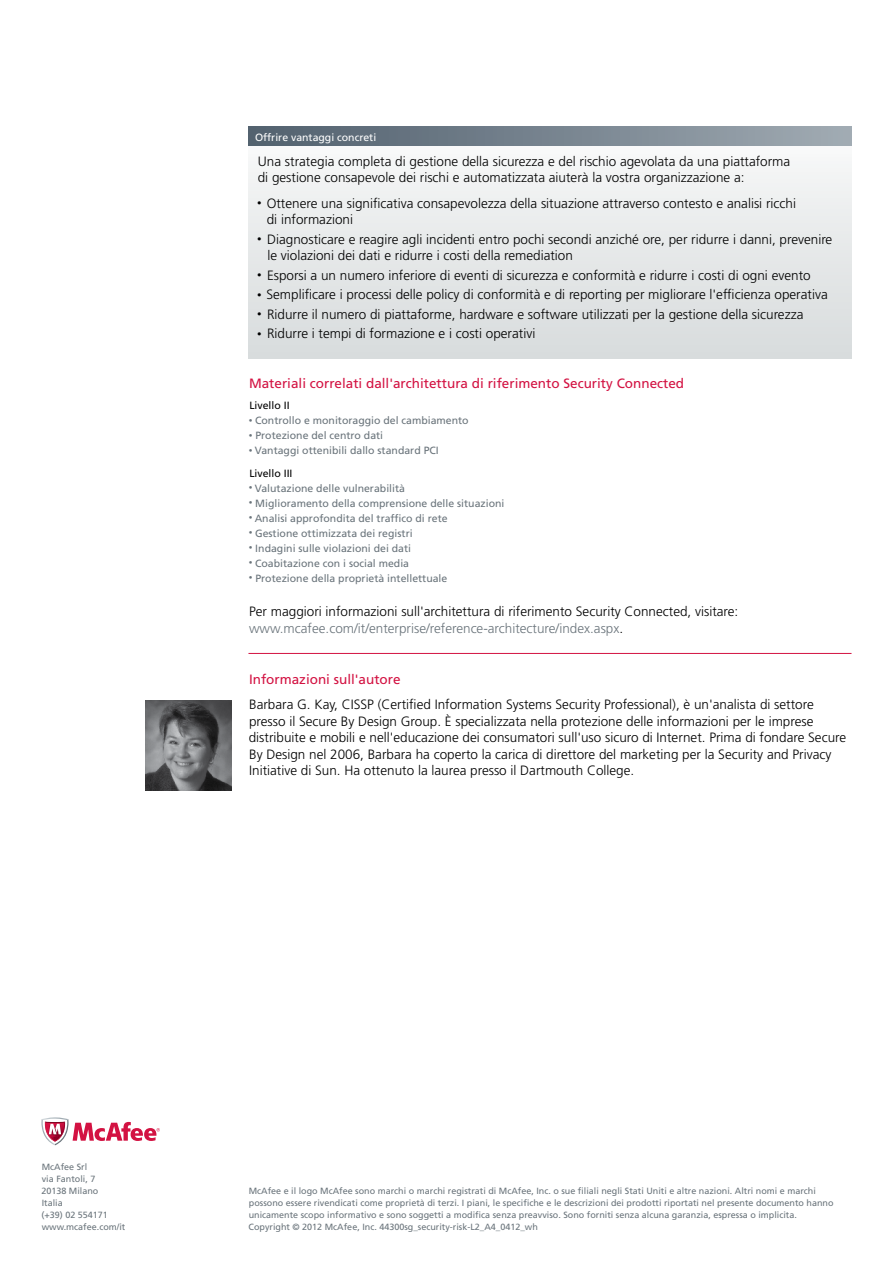
<style>
.page{position:relative;width:893px;height:1263px;background:#fff}
.page>*{position:absolute;margin:0;border:0;box-sizing:border-box;transform-origin:0 0}
.t1{font:300 13.5px/16.5px "Frutiger LT Std";color:#000}
.t2{font:13.5px "Frutiger LT Std";color:#d31242}
.t3{font:10.5px/22.5px "Frutiger LT Std";color:#6a747b}
.t4{font:10.5px "Frutiger LT Std";color:#fff}
.t5{font:10.5px "Frutiger LT Std";color:#000}
.t6{font:9px/12px "Frutiger LT Std";color:#6a747b}
.s1{font-size:9px}
.s2{font-weight:300;font-size:7.5px}
.s3{color:#000}
.s4{color:#6a747b}
</style>
<div class="page">
<hr style="left:248px;top:653px;width:603px;height:1px;background:#d31242">
<div style="left:248px;top:127px;width:603px;height:20px;background:linear-gradient(to right,#50606e,#a0aab2)"></div>
<div style="left:248px;top:147px;width:603px;height:211px;background:linear-gradient(to bottom,#f7f7f8,#d7dbdc)"></div>
<svg style="left:41px;top:1117px;width:119px;height:28px"></svg>
<img style="left:145px;top:700px;width:86px;height:90px">
<p class="t4" style="left:255px;top:131px;width:123px">Offrire vantaggi concreti</p>
<p class="t1" style="left:258px;top:153px;width:534px">Una strategia completa di gestione della sicurezza e del rischio agevolata da una piattaforma di gestione consapevole dei rischi e automatizzata aiuterà la vostra organizzazione a:</p>
<p class="t1" style="left:267px;top:195px;width:531px;text-indent:-10px"><span class="s1">•</span> Ottenere una significativa consapevolezza della situazione attraverso contesto e analisi ricchi di informazioni</p>
<p class="t1" style="left:267px;top:231px;width:566px;text-indent:-10px"><span class="s1">•</span> Diagnosticare e reagire agli incidenti entro pochi secondi anziché ore, per ridurre i danni, prevenire le violazioni dei dati e ridurre i costi della remediation</p>
<p class="t1" style="left:257px;top:267px;width:555px"><span class="s1">•</span> Esporsi a un numero inferiore di eventi di sicurezza e conformità e ridurre i costi di ogni evento</p>
<p class="t1" style="left:257px;top:287px;width:572px"><span class="s1">•</span> Semplificare i processi delle policy di conformità e di reporting per migliorare l'efficienza operativa</p>
<p class="t1" style="left:257px;top:306px;width:548px"><span class="s1">•</span> Ridurre il numero di piattaforme, hardware e software utilizzati per la gestione della sicurezza</p>
<p class="t1" style="left:257px;top:326px;width:280px"><span class="s1">•</span> Ridurre i tempi di formazione e i costi operativi</p>
<p class="t2" style="left:249px;top:376px;width:437px">Materiali correlati dall'architettura di riferimento Security Connected</p>
<p class="t5" style="left:249px;top:399px;width:42px">Livello II</p>
<p class="t3" style="left:249px;top:409px;width:221px"><span class="s2">•</span> Controllo e monitoraggio del cambiamento</p>
<p class="t3" style="left:249px;top:424px;width:136px"><span class="s2">•</span> Protezione del centro dati</p>
<p class="t3" style="left:249px;top:439px;width:192px"><span class="s2">•</span> Vantaggi ottenibili dallo standard PCI<br><span class="s3">Livello III</span></p>
<p class="t3" style="left:249px;top:477px;width:158px"><span class="s2">•</span> Valutazione delle vulnerabilità</p>
<p class="t3" style="left:249px;top:492px;width:257px"><span class="s2">•</span> Miglioramento della comprensione delle situazioni</p>
<p class="t3" style="left:249px;top:507px;width:200px"><span class="s2">•</span> Analisi approfondita del traffico di rete</p>
<p class="t3" style="left:249px;top:522px;width:165px"><span class="s2">•</span> Gestione ottimizzata dei registri</p>
<p class="t3" style="left:249px;top:537px;width:164px"><span class="s2">•</span> Indagini sulle violazioni dei dati</p>
<p class="t3" style="left:249px;top:552px;width:162px"><span class="s2">•</span> Coabitazione con i social media</p>
<p class="t3" style="left:249px;top:567px;width:200px"><span class="s2">•</span> Protezione della proprietà intellettuale</p>
<p class="t1" style="left:249px;top:604px;width:491px">Per maggiori informazioni sull'architettura di riferimento Security Connected, visitare: <span class="s4">www.mcafee.com/it/enterprise/reference-architecture/index.aspx</span>.</p>
<p class="t2" style="left:249px;top:671px;width:153px">Informazioni sull'autore</p>
<p class="t1" style="left:249px;top:697px;width:599px">Barbara G. Kay, CISSP (Certified Information Systems Security Professional), è un'analista di settore presso il Secure By Design Group. È specializzata nella protezione delle informazioni per le imprese distribuite e mobili e nell'educazione dei consumatori sull'uso sicuro di Internet. Prima di fondare Secure By Design nel 2006, Barbara ha coperto la carica di direttore del marketing per la Security and Privacy Initiative di Sun. Ha ottenuto la laurea presso il Dartmouth College.</p>
<p class="t6" style="left:41px;top:1161px;width:85px">McAfee Srl<br>via Fantoli, 7<br>20138 Milano<br>Italia<br>(+39) 02 554171 www.mcafee.com/it</p>
<p class="t6" style="left:249px;top:1185px;width:586px">McAfee e il logo McAfee sono marchi o marchi registrati di McAfee, Inc. o sue filiali negli Stati Uniti e altre nazioni. Altri nomi e marchi possono essere rivendicati come proprietà di terzi. I piani, le specifiche e le descrizioni dei prodotti riportati nel presente documento hanno unicamente scopo informativo e sono soggetti a modifica senza preavviso. Sono forniti senza alcuna garanzia, espressa o implicita.<br>Copyright © 2012 McAfee, Inc. 44300sg_security-risk-L2_A4_0412_wh</p>
</div>
